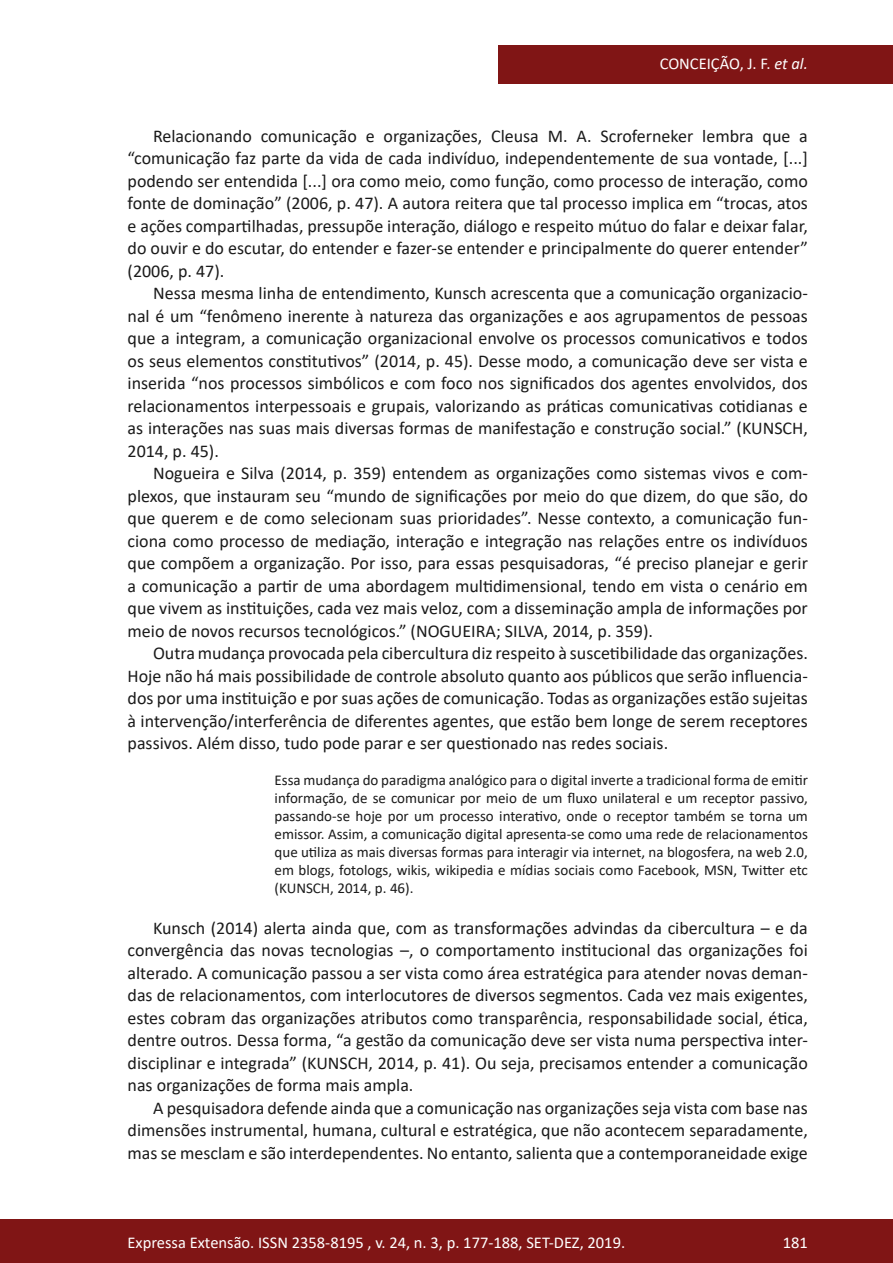
<style>
.page{position:relative;width:893px;height:1263px;background:#fff}
.page>*{position:absolute;margin:0;border:0;box-sizing:border-box;transform-origin:0 0}
.texto{font:18px/22.5px "Calibri";color:#1a1a1a;text-align:justify}
.t1{font:16.5px "Calibri";color:#fff}
.citação{font:15px/18px "Calibri";color:#1a1a1a;text-align:justify}
.s1{font-style:italic}
</style>
<div class="page">
<div style="left:0;top:1219px;width:893px;height:44px;background:#801515"></div>
<div style="left:498px;top:45px;width:395px;height:39px;background:#801515"></div>
<p class="t1" style="left:660px;top:52px;width:150px">CONCEIÇÃO, J. F. <span class="s1">et al.</span></p>
<p class="texto" style="left:128px;top:124px;width:682px;text-indent:26px">Relacionando comunicação e organizações, Cleusa M. A. Scroferneker lembra que a “comunicação faz parte da vida de cada indivíduo, independentemente de sua vontade, [...] podendo ser entendida [...] ora como meio, como função, como processo de interação, como fonte de dominação” (2006, p. 47). A autora reitera que tal processo implica em “trocas, atos e ações compartilhadas, pressupõe interação, diálogo e respeito mútuo do falar e deixar falar, do ouvir e do escutar, do entender e fazer-se entender e principalmente do querer entender” (2006, p. 47).</p>
<p class="texto" style="left:128px;top:281px;width:682px;text-indent:26px">Nessa mesma linha de entendimento, Kunsch acrescenta que a comunicação organizacio&shy;nal é um “fenômeno inerente à natureza das organizações e aos agrupamentos de pessoas que a integram, a comunicação organizacional envolve os processos comunicativos e todos os seus elementos constitutivos” (2014, p. 45). Desse modo, a comunicação deve ser vista e inserida “nos processos simbólicos e com foco nos significados dos agentes envolvidos, dos relacionamentos interpessoais e grupais, valorizando as práticas comunicativas cotidianas e as interações nas suas mais diversas formas de manifestação e construção social.” (KUNSCH, 2014, p. 45).</p>
<p class="texto" style="left:128px;top:461px;width:682px;text-indent:26px">Nogueira e Silva (2014, p. 359) entendem as organizações como sistemas vivos e com&shy;plexos, que instauram seu “mundo de significações por meio do que dizem, do que são, do que querem e de como selecionam suas prioridades”. Nesse contexto, a comunicação fun&shy;ciona como processo de mediação, interação e integração nas relações entre os indivíduos que compõem a organização. Por isso, para essas pesquisadoras, “é preciso planejar e gerir a comunicação a partir de uma abordagem multidimensional, tendo em vista o cenário em que vivem as instituições, cada vez mais veloz, com a disseminação ampla de informações por meio de novos recursos tecnológicos.” (NOGUEIRA; SILVA, 2014, p. 359).</p>
<p class="texto" style="left:128px;top:641px;width:682px;text-indent:26px">Outra mudança provocada pela cibercultura diz respeito à suscetibilidade das organizações.<br>Hoje não há mais possibilidade de controle absoluto quanto aos públicos que serão influencia&shy;dos por uma instituição e por suas ações de comunicação. Todas as organizações estão sujeitas à intervenção/interferência de diferentes agentes, que estão bem longe de serem receptores passivos. Além disso, tudo pode parar e ser questionado nas redes sociais.</p>
<p class="citação" style="left:275px;top:771px;width:535px">Essa mudança do paradigma analógico para o digital inverte a tradicional forma de emitir informação, de se comunicar por meio de um fluxo unilateral e um receptor passivo, passando-se hoje por um processo interativo, onde o receptor também se torna um emissor. Assim, a comunicação digital apresenta-se como uma rede de relacionamentos que utiliza as mais diversas formas para interagir via internet, na blogosfera, na web 2.0, em blogs, fotologs, wikis, wikipedia e mídias sociais como Facebook, MSN, Twitter etc (KUNSCH, 2014, p. 46).</p>
<p class="texto" style="left:128px;top:916px;width:682px;text-indent:26px">Kunsch (2014) alerta ainda que, com as transformações advindas da cibercultura – e da convergência das novas tecnologias –, o comportamento institucional das organizações foi alterado. A comunicação passou a ser vista como área estratégica para atender novas deman&shy;das de relacionamentos, com interlocutores de diversos segmentos. Cada vez mais exigentes, estes cobram das organizações atributos como transparência, responsabilidade social, ética, dentre outros. Dessa forma, “a gestão da comunicação deve ser vista numa perspectiva inter&shy;disciplinar e integrada” (KUNSCH, 2014, p. 41). Ou seja, precisamos entender a comunicação nas organizações de forma mais ampla.</p>
<p class="texto" style="left:128px;top:1096px;width:682px;text-indent:26px">A pesquisadora defende ainda que a comunicação nas organizações seja vista com base nas dimensões instrumental, humana, cultural e estratégica, que não acontecem separadamente, mas se mesclam e são interdependentes. No entanto, salienta que a contemporaneidade exige</p>
<p class="t1" style="left:128px;top:1230px;width:499px">Expressa Extensão. ISSN 2358-8195 , v. 24, n. 3, p. 177-188, SET-DEZ, 2019.</p>
<p class="t1" style="left:783px;top:1230px;width:27px">181</p>
</div>
